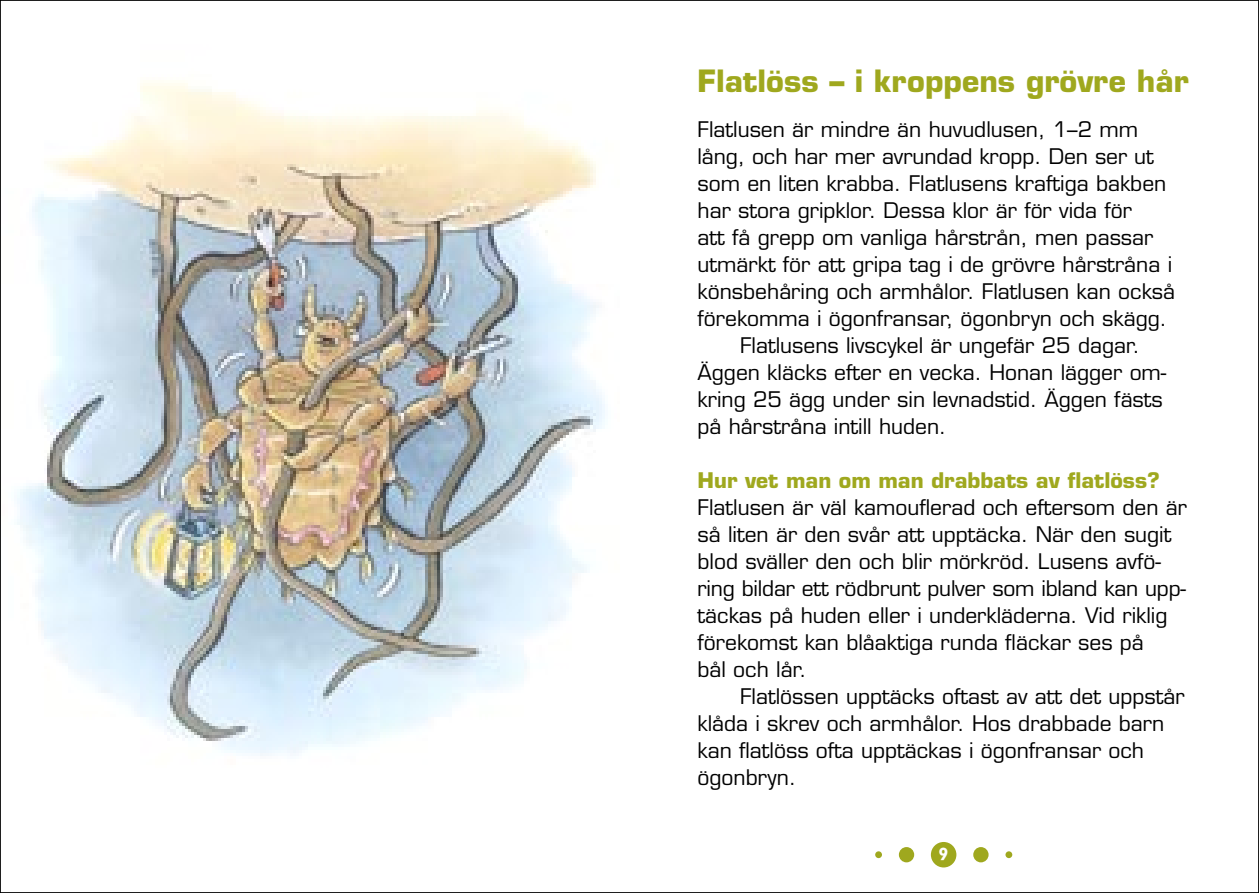
<style>
.page{position:relative;width:1259px;height:893px;background:#fff}
.page>*{position:absolute;margin:0;border:0;box-sizing:border-box;transform-origin:0 0}
.Rubrik{font:700 30px "Eurostile";color:#9fa81e}
.Bröd{font:21px/27px "Eurostile";color:#000}
.Bröd_med_indrag{font:21px/27px "Eurostile";color:#000}
.mell_rubr{font:700 21px "Eurostile";color:#9fa81e}
.t1{font:700 18px "Gill Sans";color:#fff}
</style>
<div class="page">
<div style="left:931px;top:842px;width:25px;height:25px;background:#9fa81e;border-radius:50%"></div>
<div style="left:899px;top:847px;width:15px;height:15px;background:#9fa81e;border-radius:50%"></div>
<div style="left:875px;top:851px;width:7px;height:7px;background:#9fa81e;border-radius:50%"></div>
<div style="left:973px;top:847px;width:15px;height:15px;background:#9fa81e;border-radius:50%"></div>
<div style="left:1005px;top:851px;width:7px;height:7px;background:#9fa81e;border-radius:50%"></div>
<img style="left:17px;top:83px;width:588px;height:673px">
<p class="Rubrik" style="left:697px;top:63px;width:493px">Flatlöss – i kroppens grövre hår</p>
<p class="Bröd" style="left:697px;top:116px;width:479px">Flatlusen är mindre än huvudlusen, 1–2 mm lång, och har mer avrundad kropp. Den ser ut som en liten krabba. Flatlusens kraftiga bakben har stora gripklor. Dessa klor är för vida för<br>att få grepp om vanliga hårstrån, men passar utmärkt för att gripa tag i de grövre hårstråna i könsbehåring och armhålor. Flatlusen kan också förekomma i ögonfransar, ögonbryn och skägg.</p>
<p class="Bröd_med_indrag" style="left:697px;top:332px;width:470px;text-indent:43px">Flatlusens livscykel är ungefär 25 dagar.<br>Äggen kläcks efter en vecka. Honan lägger om&shy;kring 25 ägg under sin levnadstid. Äggen fästs på hårstråna intill huden.</p>
<p class="mell_rubr" style="left:697px;top:468px;width:464px">Hur vet man om man drabbats av flatlöss?</p>
<p class="Bröd" style="left:697px;top:494px;width:491px">Flatlusen är väl kamouflerad och eftersom den är så liten är den svår att upptäcka. När den sugit blod sväller den och blir mörkröd. Lusens avfö&shy;ring bildar ett rödbrunt pulver som ibland kan upp&shy;täckas på huden eller i underkläderna. Vid riklig förekomst kan blåaktiga runda fläckar ses på<br>bål och lår.</p>
<p class="Bröd_med_indrag" style="left:697px;top:683px;width:489px;text-indent:43px">Flatlössen upptäcks oftast av att det uppstår klåda i skrev och armhålor. Hos drabbade barn kan flatlöss ofta upptäckas i ögonfransar och ögonbryn.</p>
<p class="t1" style="left:938px;top:843px;width:11px">9</p>
</div>
